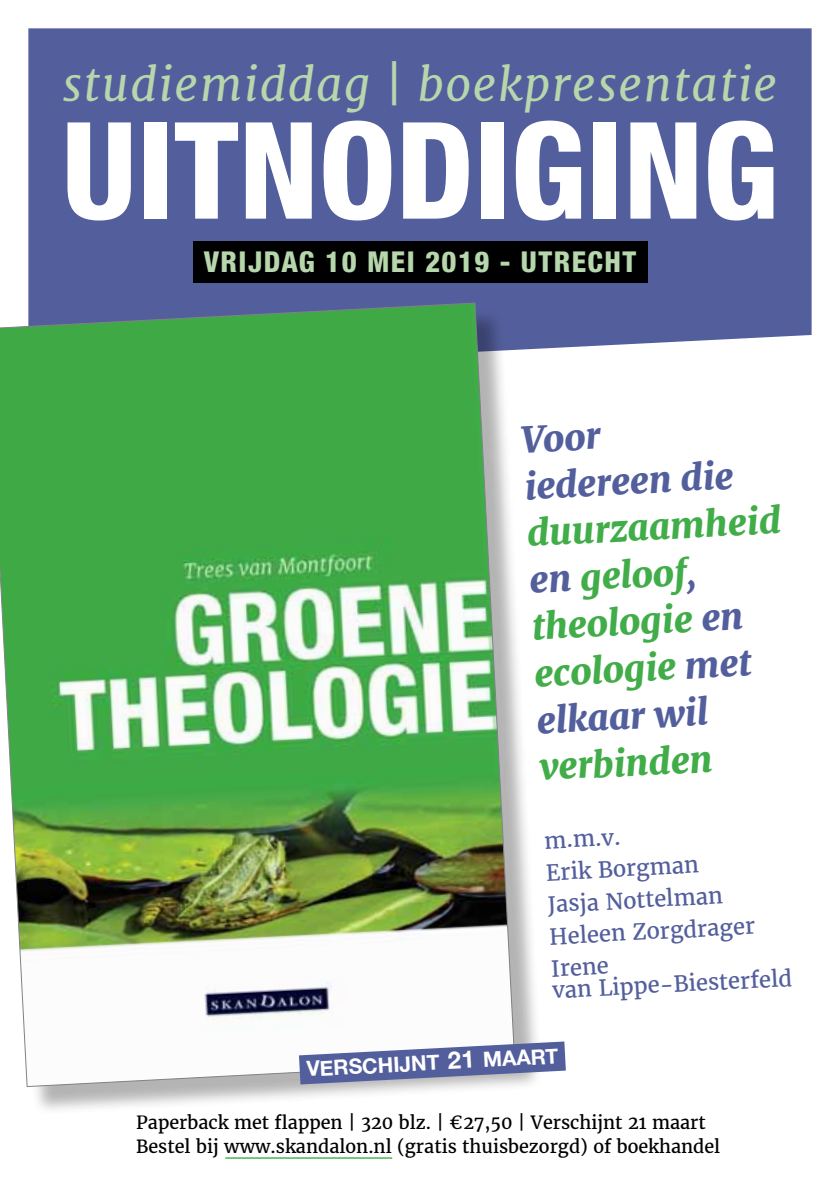
<style>
.page{position:relative;width:840px;height:1191px;background:#fff}
.page>*{position:absolute;margin:0;border:0;box-sizing:border-box;transform-origin:0 0}
.t1{font:800 condensed 134.6px "Helvetica Neue";color:#fff}
.t2{font:italic 46.4px "Merriweather";letter-spacing:.03em;color:#b6d6ac}
.t3{font:italic 900 36.2px/46.8px "Merriweather";color:#41ad49}
.t4{font:italic 900 36.2px/46.8px "Merriweather";color:#535f9d}
.t5{font:800 condensed 28.8px "Helvetica Neue";letter-spacing:.05em;color:#b6d6ac}
.t6{font:22px/32px "Merriweather";color:#535f9d}
.t7{font:700 21px "Helvetica Neue";color:#fff}
.t8{font:18px/24px "Merriweather";color:#000}
.s1{color:#535f9d}
.s2{font-size:24px}
</style>
<div class="page">
<div style="left:28px;top:28px;width:783px;height:321px;background:#535f9d"></div>
<div style="left:193px;top:241px;width:454px;height:41px;background:#000"></div>
<div style="left:0;top:308px;width:543px;height:807px;background:#000;opacity:.3"></div>
<img style="left:0;top:302px;width:515px;height:785px">
<hr style="left:225px;top:1157px;width:167px;height:1px;background:#41ad49">
<svg style="left:299px;top:1041px;width:266px;height:43px"></svg>
<h2 class="t2" style="left:62px;top:55px;width:716px">studiemiddag | boekpresentatie</h2>
<h1 class="t1" style="left:62px;top:87px;width:717px">UITNODIGING</h1>
<h3 class="t5" style="left:203px;top:244px;width:434px">VRIJDAG 10 MEI 2019 - UTRECHT</h3>
<h3 class="t4" style="left:520px;top:416px;width:211px;rotate:-3deg">Voor iedereen die</h3>
<h3 class="t3" style="left:525px;top:510px;width:255px;rotate:-3deg">duurzaamheid <span class="s1">en</span> geloof<span class="s1">, </span>theologie <span class="s1">en </span>ecologie <span class="s1">met elkaar wil</span></h3>
<h3 class="t3" style="left:538px;top:744px;width:175px;rotate:-3deg">verbinden</h3>
<p class="t6" style="left:543px;top:824px;width:207px;rotate:-3deg">m.m.v.<br>Erik Borgman<br>Jasja Nottelman<br>Heleen Zorgdrager<br>Irene</p>
<p class="t6" style="left:551px;top:974px;width:241px;rotate:-3deg">van Lippe-Biesterfeld</p>
<p class="t7" style="left:306px;top:1056px;width:253px;rotate:-3deg">verschijnt <span class="s2">21</span> maart</p>
<p class="t8" style="left:136px;top:1110px;width:585px">Paperback met flappen | 320 blz. | €27,50 | Verschijnt 21 maart<br>Bestel bij www.skandalon.nl (gratis thuisbezorgd) of boekhandel</p>
</div>
